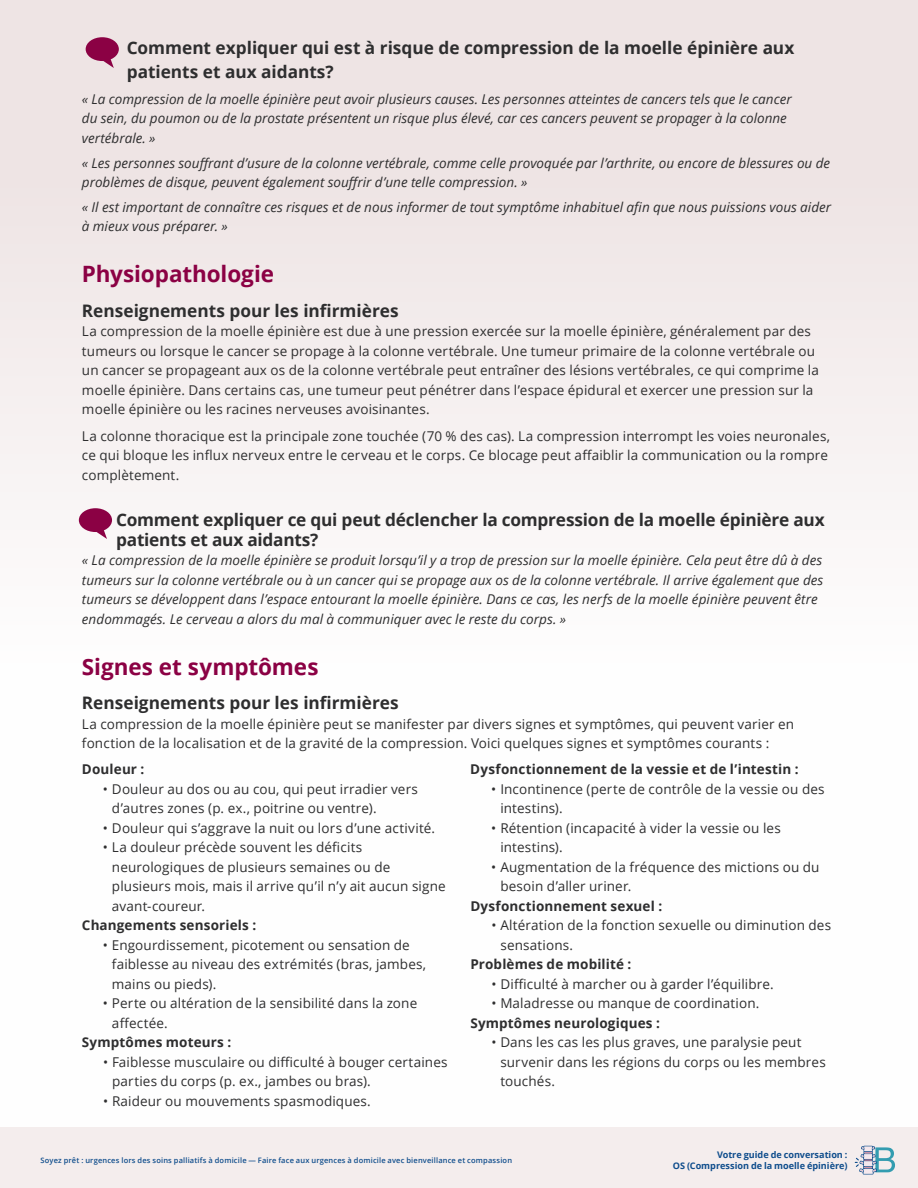
<style>
.page{position:relative;width:918px;height:1188px;background:#fff}
.page>*{position:absolute;margin:0;border:0;box-sizing:border-box;transform-origin:0 0}
.t1{font:700 22.5px "Open Sans";letter-spacing:-.005em;color:#8b0144}
.t2{font:700 17.25px/24px "Open Sans";letter-spacing:-.005em;color:#2e2e2f}
.t3{font:13.5px/19.5px "Open Sans";letter-spacing:.01em;color:#2e2e2f}
.t4{font:italic 13.5px/19.5px "Open Sans";color:#2e2e2f}
.t5{font:700 13.5px "Open Sans";letter-spacing:.01em;color:#2e2e2f}
.t6{font:700 9.15px/10.5px "Open Sans";color:#0f4d8c;text-align:right}
.t7{font:600 7.5px "Open Sans";letter-spacing:.02em;color:#0f4d8c}
</style>
<div class="page">
<div style="left:0;top:1127px;width:918px;height:61px;background:#f4eded"></div>
<svg style="left:855px;top:1146px;width:40px;height:29px"></svg>
<div style="left:0;top:0;width:918px;height:1127px;background:linear-gradient(to bottom,#ede3e3,#fff)"></div>
<div style="left:86px;top:37px;width:33px;height:24px;background:#8b0144;border-radius:50%"></div>
<svg style="left:100px;top:58px;width:14px;height:10px"></svg>
<div style="left:79px;top:508px;width:33px;height:24px;background:#8b0144;border-radius:50%"></div>
<svg style="left:93px;top:529px;width:14px;height:10px"></svg>
<p class="t2" style="left:127px;top:35px;width:669px">Comment expliquer qui est à risque de compression de la moelle épinière aux patients et aux aidants?</p>
<p class="t4" style="left:82px;top:89px;width:711px">« La compression de la moelle épinière peut avoir plusieurs causes. Les personnes atteintes de cancers tels que le cancer du sein, du poumon ou de la prostate présentent un risque plus élevé, car ces cancers peuvent se propager à la colonne vertébrale. »</p>
<p class="t4" style="left:82px;top:153px;width:750px">« Les personnes souffrant d’usure de la colonne vertébrale, comme celle provoquée par l’arthrite, ou encore de blessures ou de problèmes de disque, peuvent également souffrir d’une telle compression. »</p>
<p class="t4" style="left:82px;top:197px;width:751px">« Il est important de connaître ces risques et de nous informer de tout symptôme inhabituel afin que nous puissions vous aider à mieux vous préparer. »</p>
<h1 class="t1" style="left:82px;top:258px;width:194px">Physiopathologie</h1>
<p class="t2" style="left:82px;top:298px;width:318px">Renseignements pour les infirmières</p>
<p class="t3" style="left:82px;top:321px;width:738px">La compression de la moelle épinière est due à une pression exercée sur la moelle épinière, généralement par des tumeurs ou lorsque le cancer se propage à la colonne vertébrale. Une tumeur primaire de la colonne vertébrale ou un cancer se propageant aux os de la colonne vertébrale peut entraîner des lésions vertébrales, ce qui comprime la moelle épinière. Dans certains cas, une tumeur peut pénétrer dans l’espace épidural et exercer une pression sur la moelle épinière ou les racines nerveuses avoisinantes.</p>
<p class="t3" style="left:82px;top:426px;width:750px">La colonne thoracique est la principale zone touchée (70 % des cas). La compression interrompt les voies neuronales, ce qui bloque les influx nerveux entre le cerveau et le corps. Ce blocage peut affaiblir la communication ou la rompre complètement.</p>
<p class="t2" style="left:116px;top:510px;width:710px;line-height:19.5px">Comment expliquer ce qui peut déclencher la compression de la moelle épinière aux patients et aux aidants?</p>
<p class="t4" style="left:82px;top:550px;width:743px">« La compression de la moelle épinière se produit lorsqu’il y a trop de pression sur la moelle épinière. Cela peut être dû à des tumeurs sur la colonne vertébrale ou à un cancer qui se propage aux os de la colonne vertébrale. Il arrive également que des tumeurs se développent dans l’espace entourant la moelle épinière. Dans ce cas, les nerfs de la moelle épinière peuvent être endommagés. Le cerveau a alors du mal à communiquer avec le reste du corps. »</p>
<h1 class="t1" style="left:82px;top:651px;width:238px">Signes et symptômes</h1>
<p class="t2" style="left:82px;top:691px;width:318px">Renseignements pour les infirmières</p>
<p class="t3" style="left:82px;top:714px;width:714px">La compression de la moelle épinière peut se manifester par divers signes et symptômes, qui peuvent varier en fonction de la localisation et de la gravité de la compression. Voici quelques signes et symptômes courants :</p>
<p class="t5" style="left:82px;top:760px;width:64px">Douleur :</p>
<p class="t3" style="left:112px;top:779px;width:308px;text-indent:-9px">• Douleur au dos ou au cou, qui peut irradier vers d’autres zones (p. ex., poitrine ou ventre).</p>
<p class="t3" style="left:103px;top:818px;width:334px">• Douleur qui s’aggrave la nuit ou lors d’une activité.</p>
<p class="t3" style="left:112px;top:837px;width:335px;text-indent:-9px">• La douleur précède souvent les déficits neurologiques de plusieurs semaines ou de plusieurs mois, mais il arrive qu’il n’y ait aucun signe avant-coureur.</p>
<p class="t5" style="left:82px;top:916px;width:176px">Changements sensoriels :</p>
<p class="t3" style="left:112px;top:935px;width:316px;text-indent:-9px">• Engourdissement, picotement ou sensation de faiblesse au niveau des extrémités (bras, jambes, mains ou pieds).</p>
<p class="t3" style="left:112px;top:993px;width:307px;text-indent:-9px">• Perte ou altération de la sensibilité dans la zone affectée.</p>
<p class="t5" style="left:82px;top:1033px;width:151px">Symptômes moteurs :</p>
<p class="t3" style="left:112px;top:1052px;width:337px;text-indent:-9px">• Faiblesse musculaire ou difficulté à bouger certaines parties du corps (p. ex., jambes ou bras).</p>
<p class="t3" style="left:103px;top:1091px;width:269px">• Raideur ou mouvements spasmodiques.</p>
<p class="t5" style="left:470px;top:760px;width:330px">Dysfonctionnement de la vessie et de l’intestin :</p>
<p class="t3" style="left:500px;top:779px;width:326px;text-indent:-9px">• Incontinence (perte de contrôle de la vessie ou des intestins).</p>
<p class="t3" style="left:500px;top:818px;width:282px;text-indent:-9px">• Rétention (incapacité à vider la vessie ou les intestins).</p>
<p class="t3" style="left:500px;top:857px;width:321px;text-indent:-9px">• Augmentation de la fréquence des mictions ou du besoin d’aller uriner.</p>
<p class="t5" style="left:470px;top:896px;width:193px">Dysfonctionnement sexuel :</p>
<p class="t3" style="left:500px;top:915px;width:332px;text-indent:-9px">• Altération de la fonction sexuelle ou diminution des sensations.</p>
<p class="t5" style="left:470px;top:955px;width:163px">Problèmes de mobilité :</p>
<p class="t3" style="left:491px;top:974px;width:284px">• Difficulté à marcher ou à garder l’équilibre.</p>
<p class="t3" style="left:491px;top:993px;width:270px">• Maladresse ou manque de coordination.</p>
<p class="t5" style="left:470px;top:1013px;width:191px">Symptômes neurologiques :</p>
<p class="t3" style="left:500px;top:1032px;width:327px;text-indent:-9px">• Dans les cas les plus graves, une paralysie peut survenir dans les régions du corps ou les membres touchés.</p>
<p class="t7" style="left:40px;top:1155px;width:473px">Soyez prêt : urgences lors des soins palliatifs à domicile — Faire face aux urgences à domicile avec bienveillance et compassion</p>
<p class="t6" style="left:673px;top:1149px;width:176px">Votre guide de conversation :<br>OS (Compression de la moelle épinière)</p>
</div>
